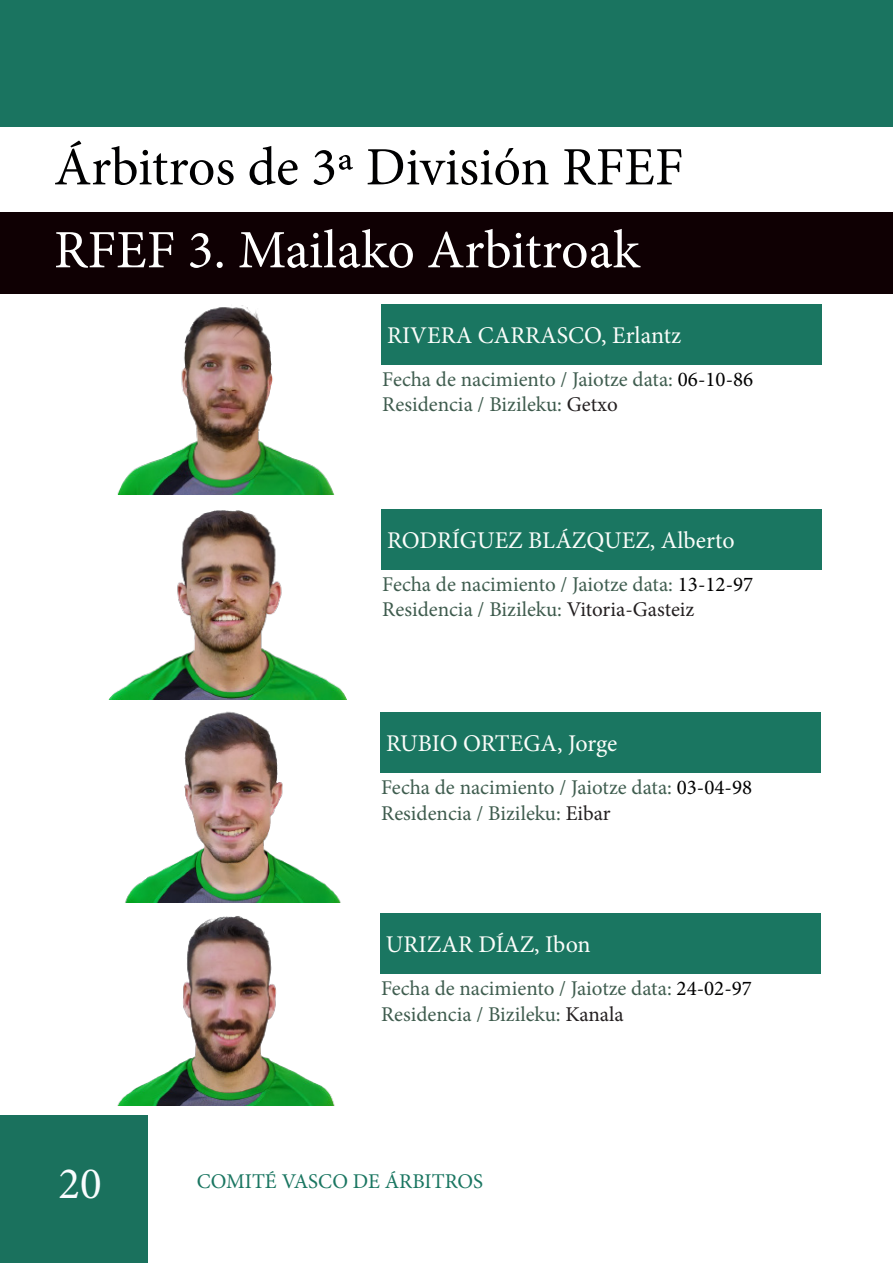
<style>
.page{position:relative;width:893px;height:1263px;background:#fff}
.page>*{position:absolute;margin:0;border:0;box-sizing:border-box;transform-origin:0 0}
.t1{font:54px "Minion Pro";color:#000001}
.t2{font:54px "Minion Pro";color:#fff}
.t3{font:45px "Minion Pro";color:#f9fcfe}
.t4{font:24px "Minion Pro";color:#fbfdfa}
.t5{font:21px "Minion Pro";color:#3f5d4f}
.t6{font:21px "Minion Pro";color:#3e5b4d}
.t7{font:21px "Minion Pro";color:#1a7661}
.s1{color:#000001}
.s2{color:#231f20}
</style>
<div class="page">
<div style="left:0;top:1116px;width:147px;height:147px;background:#1a715d"></div>
<div style="left:0;top:0;width:892px;height:127px;background:#1a7460"></div>
<div style="left:0;top:212px;width:893px;height:82px;background:#0f0003"></div>
<img style="left:125px;top:711px;width:216px;height:192px">
<img style="left:117px;top:916px;width:218px;height:189px">
<div style="left:380px;top:712px;width:441px;height:60px;background:#1a7661"></div>
<div style="left:380px;top:913px;width:441px;height:60px;background:#1a7661"></div>
<img style="left:117px;top:305px;width:218px;height:190px">
<img style="left:109px;top:510px;width:238px;height:189px">
<div style="left:382px;top:304px;width:440px;height:60px;background:#1a7661"></div>
<div style="left:382px;top:509px;width:440px;height:60px;background:#1a7661"></div>
<p class="t1" style="left:54px;top:131px;width:631px">Árbitros de 3ª División RFEF</p>
<p class="t2" style="left:54px;top:214px;width:587px">RFEF 3. Mailako Arbitroak</p>
<p class="t4" style="left:387px;top:319px;width:295px">RIVERA CARRASCO, Erlantz</p>
<p class="t5" style="left:382px;top:365px;width:372px">Fecha de nacimiento / Jaiotze data: <span class="s1">06-10-86</span></p>
<p class="t6" style="left:382px;top:390px;width:237px">Residencia / Bizileku: <span class="s2">Getxo</span></p>
<p class="t4" style="left:387px;top:524px;width:349px">RODRÍGUEZ BLÁZQUEZ, Alberto</p>
<p class="t5" style="left:382px;top:570px;width:372px">Fecha de nacimiento / Jaiotze data: <span class="s1">13-12-97</span></p>
<p class="t6" style="left:382px;top:595px;width:314px">Residencia / Bizileku: <span class="s2">Vitoria-Gasteiz</span></p>
<p class="t4" style="left:386px;top:727px;width:233px">RUBIO ORTEGA, Jorge</p>
<p class="t5" style="left:381px;top:773px;width:372px">Fecha de nacimiento / Jaiotze data: <span class="s1">03-04-98</span></p>
<p class="t6" style="left:381px;top:799px;width:231px">Residencia / Bizileku: <span class="s2">Eibar</span></p>
<p class="t4" style="left:386px;top:929px;width:206px">URIZAR DÍAZ, Ibon</p>
<p class="t3" style="left:58px;top:1154px;width:45px">20</p>
<p class="t5" style="left:381px;top:974px;width:372px">Fecha de nacimiento / Jaiotze data: <span class="s1">24-02-97</span></p>
<p class="t6" style="left:381px;top:1000px;width:244px">Residencia / Bizileku: <span class="s2">Kanala</span></p>
<p class="t7" style="left:197px;top:1167px;width:288px">COMITÉ VASCO DE ÁRBITROS</p>
</div>
